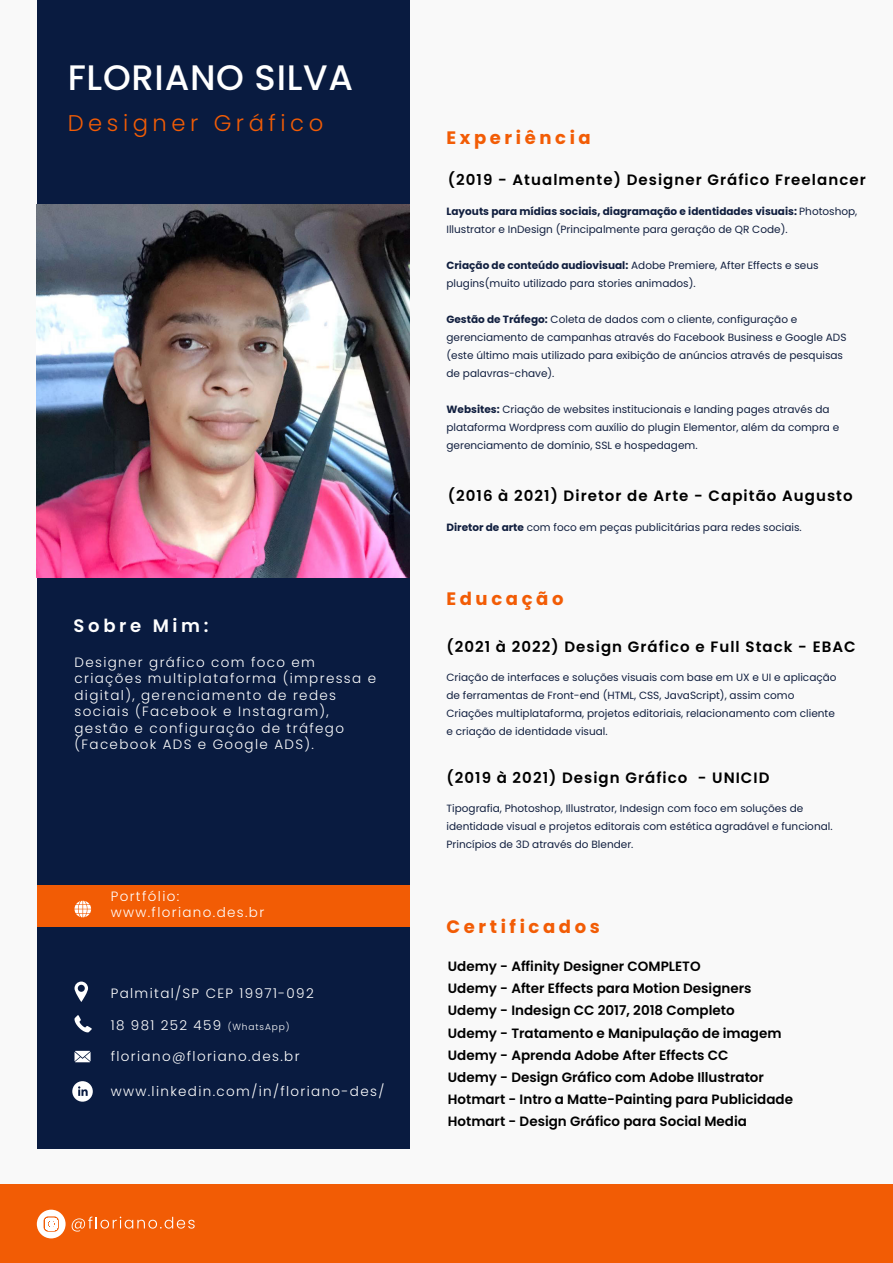
<style>
.page{position:relative;width:893px;height:1263px;background:#f9f9f9}
.page>*{position:absolute;margin:0;border:0;box-sizing:border-box;transform-origin:0 0}
.t1{font:500 35.4px "Poppins";letter-spacing:.02em;color:#fff}
.t2{font:300 22.65px "Poppins";letter-spacing:.2em;color:#f25c05}
.t3{font:700 18px "Poppins";letter-spacing:.2em;color:#f25c05}
.t4{font:600 18px "Poppins";letter-spacing:.2em;color:#fff}
.t5{font:600 15px "Poppins";letter-spacing:.07em;color:#000}
.t6{font:300 13.5px/16.5px "Poppins";letter-spacing:.1em;color:#fff}
.t7{font:600 13.5px/22.2px "Poppins";color:#000}
.t8{font:10.5px/18px "Poppins";color:#111f3f}
.s1{font-size:9px}
.s2{font-weight:700}
</style>
<div class="page">
<div style="left:37px;top:0;width:373px;height:1148px;background:#091b40"></div>
<div style="left:0;top:1184px;width:893px;height:79px;background:#f25c05"></div>
<div style="left:37px;top:885px;width:373px;height:41px;background:#f25c05"></div>
<svg style="left:75px;top:901px;width:16px;height:16px"></svg>
<svg style="left:37px;top:1210px;width:29px;height:28px"></svg>
<svg style="left:72px;top:1216px;width:123px;height:15px"></svg>
<img style="left:37px;top:205px;width:373px;height:373px">
<svg style="left:75px;top:981px;width:13px;height:21px"></svg>
<svg style="left:75px;top:1015px;width:17px;height:17px"></svg>
<svg style="left:75px;top:1051px;width:16px;height:11px"></svg>
<div style="left:72px;top:1081px;width:21px;height:21px;background:#fff;border-radius:50%"></div>
<svg style="left:78px;top:1086px;width:10px;height:10px"></svg>
<h1 class="t1" style="left:68px;top:57px;width:287px">FLORIANO SILVA</h1>
<h2 class="t2" style="left:68px;top:110px;width:257px">Designer Gráfico</h2>
<h3 class="t4" style="left:74px;top:615px;width:136px">Sobre Mim:</h3>
<p class="t6" style="left:75px;top:654px;width:303px">Designer gráfico com foco em criações multiplataforma (impressa e digital), gerenciamento de redes sociais (Facebook e Instagram), gestão e configuração de tráfego (Facebook ADS e Google ADS).</p>
<p class="t6" style="left:111px;top:888px;width:155px">Portfólio: www.floriano.des.br</p>
<p class="t6" style="left:111px;top:984px;width:205px">Palmital/SP CEP 19971-092</p>
<p class="t6" style="left:111px;top:1017px;width:180px">18 981 252 459 <span class="s1">(WhatsApp)</span></p>
<p class="t6" style="left:111px;top:1048px;width:190px">floriano@floriano.des.br</p>
<p class="t6" style="left:111px;top:1083px;width:275px">www.linkedin.com/in/floriano-des/</p>
<h3 class="t3" style="left:446px;top:127px;width:146px">Experiência</h3>
<h3 class="t5" style="left:448px;top:171px;width:419px">(2019 - Atualmente) Designer Gráfico Freelancer</h3>
<p class="t8" style="left:446px;top:202px;width:412px"><span class="s2">Layouts para mídias sociais, diagramação e identidades visuais:</span> Photoshop,<br>Illustrator e InDesign (Principalmente para geração de QR Code).</p>
<p class="t8" style="left:446px;top:257px;width:374px"><span class="s2">Criação de conteúdo audiovisual:</span> Adobe Premiere, After Effects e seus plugins(muito utilizado para stories animados).</p>
<p class="t8" style="left:446px;top:311px;width:401px"><span class="s2">Gestão de Tráfego:</span> Coleta de dados com o cliente, configuração e gerenciamento de campanhas através do Facebook Business e Google ADS (este último mais utilizado para exibição de anúncios através de pesquisas de palavras-chave).</p>
<p class="t8" style="left:446px;top:400px;width:394px"><span class="s2">Websites:</span> Criação de websites institucionais e landing pages através da plataforma Wordpress com auxílio do plugin Elementor, além da compra e gerenciamento de domínio, SSL e hospedagem.</p>
<h3 class="t5" style="left:448px;top:487px;width:406px">(2016 à 2021) Diretor de Arte - Capitão Augusto</h3>
<p class="t8" style="left:446px;top:518px;width:357px"><span class="s2">Diretor de arte</span> com foco em peças publicitárias para redes sociais.</p>
<h3 class="t3" style="left:446px;top:588px;width:118px">Educação</h3>
<h3 class="t5" style="left:446px;top:638px;width:411px">(2021 à 2022) Design Gráfico e Full Stack - EBAC</h3>
<p class="t8" style="left:446px;top:668px;width:392px">Criação de interfaces e soluções visuais com base em UX e UI e aplicação de ferramentas de Front-end (HTML, CSS, JavaScript), assim como Criações multiplataforma, projetos editoriais, relacionamento com cliente e criação de identidade visual.</p>
<h3 class="t5" style="left:446px;top:769px;width:324px">(2019 à 2021) Design Gráfico - UNICID</h3>
<p class="t8" style="left:446px;top:799px;width:388px">Tipografia, Photoshop, Illustrator, Indesign com foco em soluções de identidade visual e projetos editorais com estética agradável e funcional.<br>Princípios de 3D através do Blender.</p>
<h3 class="t3" style="left:446px;top:916px;width:155px">Certificados</h3>
<p class="t7" style="left:448px;top:955px;width:347px">Udemy - Affinity Designer COMPLETO<br>Udemy - After Effects para Motion Designers Udemy - Indesign CC 2017, 2018 Completo<br>Udemy - Tratamento e Manipulação de imagem Udemy - Aprenda Adobe After Effects CC<br>Udemy - Design Gráfico com Adobe Illustrator Hotmart - Intro a Matte-Painting para Publicidade Hotmart - Design Gráfico para Social Media</p>
</div>
